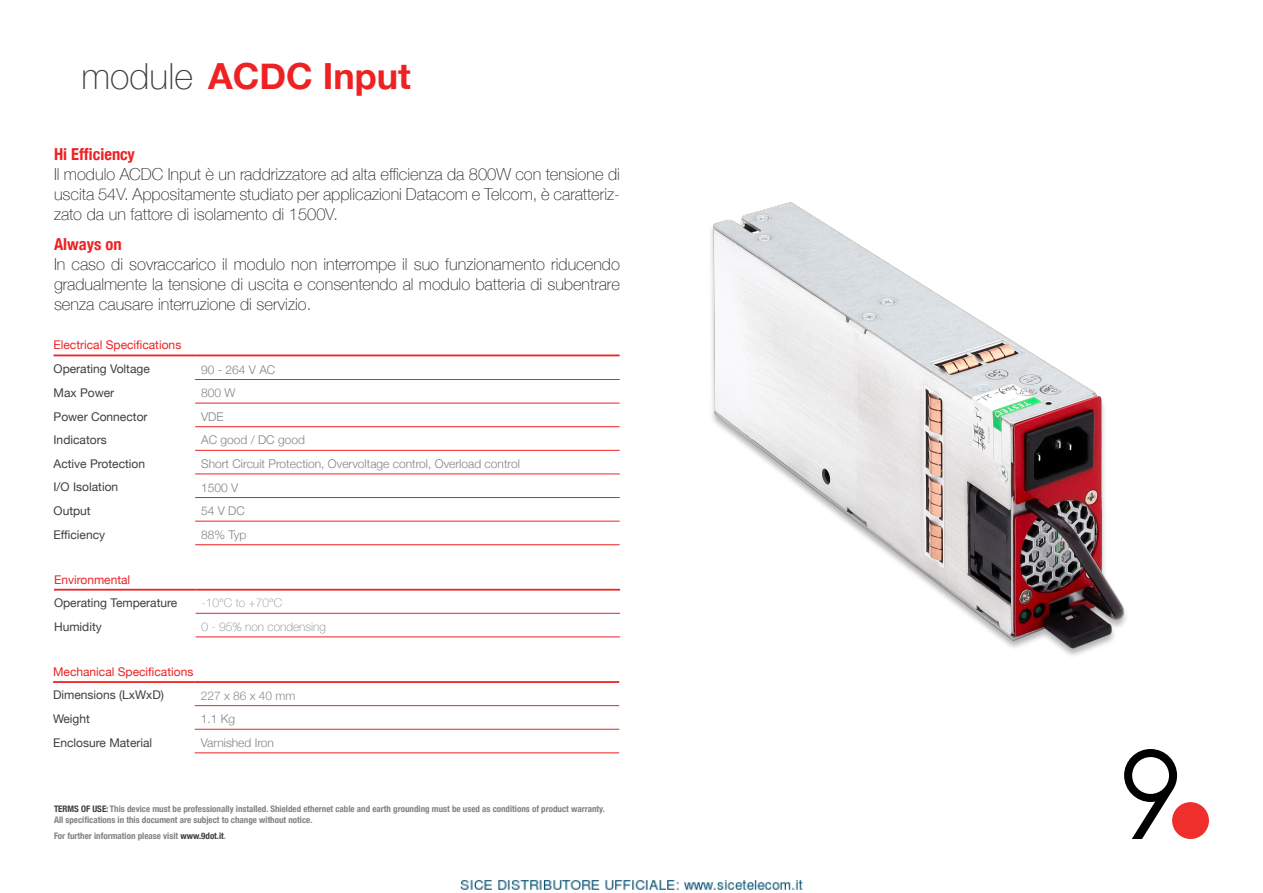
<style>
.page{position:relative;width:1263px;height:893px;background:#fff}
.page>*{position:absolute;margin:0;border:0;box-sizing:border-box;transform-origin:0 0}
.t1{font:700 36px "Helvetica Neue";color:#ee2123}
.t2{font:100 16.5px/19.8px "Helvetica Neue";color:#231f20;text-align:justify}
.t3{font:700 condensed 16.5px "Helvetica Neue";color:#ee2123}
.t4{font:12px "Helvetica Neue";color:#3e3e3f}
.t5{font:300 12px "Helvetica Neue";color:#808285}
.t6{font:12px "Helvetica Neue";color:#ee2123}
.t7{font:100 12px "Helvetica Neue";color:#808285}
.t8{font:100 12px "Helvetica Neue";color:#8b8d90}
.t9{font:300 12px "Helvetica Neue";color:#8b8d90}
.t10{font:700 condensed 9px "Helvetica Neue";color:#808285}
.s1{font-weight:100;color:#3e3e3f}
.s2{color:#3e3e3f}
</style>
<div class="page">
<hr style="left:196px;top:613px;width:424px;height:1px;background:#ee2123">
<hr style="left:196px;top:636px;width:424px;height:1px;background:#ee2123">
<hr style="left:54px;top:589px;width:142px;height:2px;background:#ee2123">
<hr style="left:196px;top:589px;width:424px;height:2px;background:#ee2123">
<hr style="left:195px;top:705px;width:424px;height:1px;background:#ee2123">
<hr style="left:195px;top:729px;width:424px;height:1px;background:#ee2123">
<hr style="left:195px;top:752px;width:424px;height:1px;background:#ee2123">
<hr style="left:53px;top:681px;width:142px;height:2px;background:#ee2123">
<hr style="left:195px;top:681px;width:424px;height:2px;background:#ee2123">
<div style="left:1172px;top:802px;width:37px;height:37px;background:#ee2f2c;border-radius:50%"></div>
<svg style="left:1124px;top:749px;width:53px;height:90px"></svg>
<hr style="left:54px;top:355px;width:141px;height:1px;background:#ee2123">
<hr style="left:195px;top:355px;width:425px;height:1px;background:#ee2123">
<hr style="left:195px;top:379px;width:425px;height:1px;background:#ee2123">
<hr style="left:195px;top:403px;width:425px;height:1px;background:#ee2123">
<hr style="left:195px;top:426px;width:425px;height:1px;background:#ee2123">
<hr style="left:195px;top:450px;width:425px;height:1px;background:#ee2123">
<hr style="left:195px;top:473px;width:425px;height:1px;background:#ee2123">
<hr style="left:195px;top:497px;width:425px;height:1px;background:#ee2123">
<hr style="left:195px;top:521px;width:425px;height:1px;background:#ee2123">
<hr style="left:195px;top:544px;width:425px;height:1px;background:#ee2123">
<img style="left:711px;top:202px;width:415px;height:454px">
<img style="left:460px;top:880px;width:343px;height:10px">
<p class="t1" style="left:82px;top:48px;width:331px"><span class="s1">module</span> ACDC Input</p>
<p class="t3" style="left:54px;top:145px;width:82px">Hi Efficiency</p>
<p class="t2" style="left:54px;top:164px;width:567px">Il modulo ACDC Input è un raddrizzatore ad alta efficienza da 800W con tensione di uscita 54V. Appositamente studiato per applicazioni Datacom e Telcom, è caratteriz&shy;zato da un fattore di isolamento di 1500V.</p>
<p class="t3" style="left:54px;top:235px;width:69px">Always on</p>
<p class="t2" style="left:54px;top:254px;width:567px">In caso di sovraccarico il modulo non interrompe il suo funzionamento riducendo gradualmente la tensione di uscita e consentendo al modulo batteria di subentrare senza causare interruzione di servizio.</p>
<p class="t6" style="left:54px;top:336px;width:129px">Electrical Specifications</p>
<p class="t4" style="left:54px;top:360px;width:98px">Operating Voltage</p>
<p class="t5" style="left:201px;top:360px;width:76px">90 - 264 V AC</p>
<p class="t4" style="left:54px;top:384px;width:62px">Max Power</p>
<p class="t5" style="left:201px;top:383px;width:36px">800 W</p>
<p class="t4" style="left:54px;top:408px;width:95px">Power Connector</p>
<p class="t5" style="left:201px;top:407px;width:24px">VDE</p>
<p class="t4" style="left:54px;top:431px;width:55px">Indicators</p>
<p class="t5" style="left:201px;top:430px;width:105px">AC good / DC good</p>
<p class="t4" style="left:54px;top:455px;width:93px">Active Protection</p>
<p class="t5" style="left:201px;top:454px;width:320px">Short Circuit Protection, Overvoltage control, Overload control</p>
<p class="t4" style="left:54px;top:478px;width:66px">I/O Isolation</p>
<p class="t5" style="left:201px;top:478px;width:39px">1500 V</p>
<p class="t4" style="left:54px;top:502px;width:39px">Output</p>
<p class="t5" style="left:201px;top:501px;width:45px">54 V DC</p>
<p class="t4" style="left:54px;top:526px;width:53px">Efficiency</p>
<p class="t5" style="left:201px;top:525px;width:47px">88% Typ</p>
<p class="t6" style="left:54px;top:571px;width:78px">Environmental</p>
<p class="t4" style="left:54px;top:594px;width:125px">Operating Temperature</p>
<p class="t8" style="left:202px;top:594px;width:82px">-10°C to +70°C</p>
<p class="t4" style="left:54px;top:618px;width:49px">Humidity</p>
<p class="t7" style="left:202px;top:617px;width:126px">0 - 95% non condensing</p>
<p class="t6" style="left:53px;top:663px;width:142px">Mechanical Specifications</p>
<p class="t4" style="left:53px;top:686px;width:112px">Dimensions (LxWxD)</p>
<p class="t9" style="left:201px;top:686px;width:96px">227 x 86 x 40 mm</p>
<p class="t4" style="left:53px;top:710px;width:38px">Weight</p>
<p class="t5" style="left:201px;top:709px;width:36px">1.1 Kg</p>
<p class="t4" style="left:53px;top:734px;width:101px">Enclosure Material</p>
<p class="t5" style="left:201px;top:733px;width:75px">Varnished Iron</p>
<p class="t10" style="left:54px;top:803px;width:552px"><span class="s2">TERMS OF USE:</span> This device must be professionally installed. Shielded ethernet cable and earth grounding must be used as conditions of product warranty.</p>
<p class="t10" style="left:54px;top:814px;width:260px">All specifications in this document are subject to change without notice.</p>
<p class="t10" style="left:54px;top:830px;width:174px">For further information please visit <span class="s2">www.9dot.it</span>.</p>
</div>
